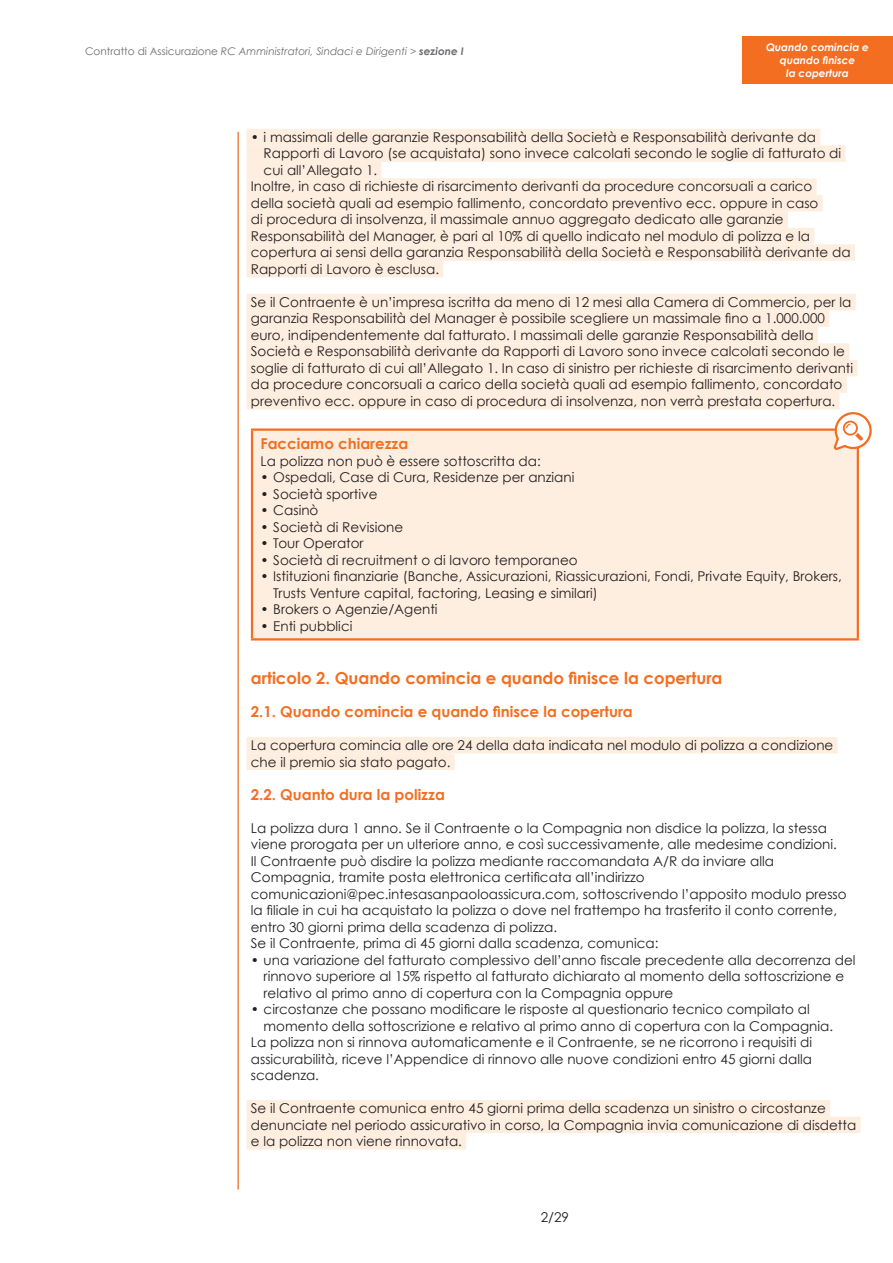
<style>
.page{position:relative;width:893px;height:1263px;background:#fff}
.page>*{position:absolute;margin:0;border:0;box-sizing:border-box;transform-origin:0 0}
.t1{font:700 16.5px "Century Gothic";color:#f36e21}
.t2{font:700 15px "Century Gothic";color:#f36e21}
.t3{font:13.5px/16.5px "Century Gothic";color:#231f20}
.t4{font:italic 10.5px "Century Gothic";color:#6c6d70}
.t5{font:italic 700 10.5px/12.6px "Century Gothic";color:#fff;text-align:center}
.s1{font-style:normal}
.s2{font-weight:700}
</style>
<div class="page">
<hr style="left:237px;top:132px;width:2px;height:1057px;background:#f36e21">
<div style="left:742px;top:36px;width:151px;height:48px;background:#f36e21"></div>
<div style="left:247px;top:129px;width:573px;height:16px;background:#feeee0"></div>
<div style="left:247px;top:145px;width:598px;height:17px;background:#feeee0"></div>
<div style="left:247px;top:162px;width:134px;height:16px;background:#feeee0"></div>
<div style="left:247px;top:178px;width:570px;height:17px;background:#feeee0"></div>
<div style="left:247px;top:195px;width:576px;height:16px;background:#feeee0"></div>
<div style="left:247px;top:211px;width:541px;height:17px;background:#feeee0"></div>
<div style="left:247px;top:228px;width:567px;height:16px;background:#feeee0"></div>
<div style="left:247px;top:244px;width:608px;height:17px;background:#feeee0"></div>
<div style="left:247px;top:261px;width:196px;height:16px;background:#feeee0"></div>
<div style="left:247px;top:294px;width:609px;height:16px;background:#feeee0"></div>
<div style="left:247px;top:310px;width:582px;height:17px;background:#feeee0"></div>
<div style="left:247px;top:327px;width:571px;height:16px;background:#feeee0"></div>
<div style="left:247px;top:343px;width:602px;height:17px;background:#feeee0"></div>
<div style="left:247px;top:360px;width:610px;height:16px;background:#feeee0"></div>
<div style="left:247px;top:376px;width:600px;height:17px;background:#feeee0"></div>
<div style="left:247px;top:393px;width:592px;height:16px;background:#feeee0"></div>
<div style="left:247px;top:737px;width:591px;height:16px;background:#feeee0"></div>
<div style="left:247px;top:753px;width:208px;height:17px;background:#feeee0"></div>
<div style="left:247px;top:1100px;width:583px;height:16px;background:#feeee0"></div>
<div style="left:247px;top:1116px;width:614px;height:17px;background:#feeee0"></div>
<div style="left:247px;top:1133px;width:219px;height:16px;background:#feeee0"></div>
<div style="left:252px;top:430px;width:606px;height:209px;background:#feeee0"></div>
<hr style="left:251px;top:428px;width:608px;height:3px;background:#f36e21">
<hr style="left:251px;top:431px;width:2px;height:207px;background:#f36e21">
<hr style="left:857px;top:431px;width:2px;height:207px;background:#f36e21">
<hr style="left:251px;top:638px;width:608px;height:2px;background:#f36e21">
<svg style="left:834px;top:412px;width:38px;height:38px"></svg>
<p class="t4" style="left:85px;top:44px;width:380px"><span class="s1">Contratto di Assicurazione</span> RC Amministratori, Sindaci e Dirigenti &gt; <span class="s2">sezione I</span></p>
<p class="t5" style="left:766px;top:41px;width:104px">Quando comincia e quando finisce<br>la copertura</p>
<p class="t3" style="left:251px;top:129px;width:567px">• i massimali delle garanzie Responsabilità della Società e Responsabilità derivante da</p>
<p class="t3" style="left:264px;top:145px;width:579px">Rapporti di Lavoro (se acquistata) sono invece calcolati secondo le soglie di fatturato di</p>
<p class="t3" style="left:264px;top:162px;width:115px">cui all’Allegato 1.</p>
<p class="t3" style="left:251px;top:178px;width:563px">Inoltre, in caso di richieste di risarcimento derivanti da procedure concorsuali a carico</p>
<p class="t3" style="left:251px;top:195px;width:569px">della società quali ad esempio fallimento, concordato preventivo ecc. oppure in caso</p>
<p class="t3" style="left:251px;top:211px;width:534px">di procedura di insolvenza, il massimale annuo aggregato dedicato alle garanzie</p>
<p class="t3" style="left:251px;top:228px;width:561px">Responsabilità del Manager, è pari al 10% di quello indicato nel modulo di polizza e la</p>
<p class="t3" style="left:251px;top:244px;width:601px">copertura ai sensi della garanzia Responsabilità della Società e Responsabilità derivante da</p>
<p class="t3" style="left:251px;top:261px;width:190px">Rapporti di Lavoro è esclusa.</p>
<p class="t3" style="left:251px;top:294px;width:604px">Se il Contraente è un’impresa iscritta da meno di 12 mesi alla Camera di Commercio, per la garanzia Responsabilità del Manager è possibile scegliere un massimale fino a 1.000.000 euro, indipendentemente dal fatturato. I massimali delle garanzie Responsabilità della Società e Responsabilità derivante da Rapporti di Lavoro sono invece calcolati secondo le soglie di fatturato di cui all’Allegato 1. In caso di sinistro per richieste di risarcimento derivanti da procedure concorsuali a carico della società quali ad esempio fallimento, concordato preventivo ecc. oppure in caso di procedura di insolvenza, non verrà prestata copertura.</p>
<p class="t2" style="left:260px;top:434px;width:149px">Facciamo chiarezza</p>
<p class="t3" style="left:260px;top:452px;width:282px">La polizza non può è essere sottoscritta da:</p>
<p class="t3" style="left:260px;top:469px;width:315px">• Ospedali, Case di Cura, Residenze per anziani</p>
<p class="t3" style="left:260px;top:485px;width:118px">• Società sportive</p>
<p class="t3" style="left:260px;top:502px;width:59px">• Casinò</p>
<p class="t3" style="left:260px;top:518px;width:144px">• Società di Revisione</p>
<p class="t3" style="left:260px;top:535px;width:105px">• Tour Operator</p>
<p class="t3" style="left:260px;top:551px;width:319px">• Società di recruitment o di lavoro temporaneo</p>
<p class="t3" style="left:273px;top:568px;width:570px;text-indent:-13px">• Istituzioni finanziarie (Banche, Assicurazioni, Riassicurazioni, Fondi, Private Equity, Brokers,<br>Trusts Venture capital, factoring, Leasing e similari)</p>
<p class="t3" style="left:260px;top:601px;width:179px">• Brokers o Agenzie/Agenti</p>
<p class="t3" style="left:260px;top:617px;width:93px">• Enti pubblici</p>
<p class="t1" style="left:251px;top:668px;width:473px">articolo 2. Quando comincia e quando finisce la copertura</p>
<p class="t2" style="left:251px;top:702px;width:383px">2.1. Quando comincia e quando finisce la copertura</p>
<p class="t3" style="left:251px;top:737px;width:584px">La copertura comincia alle ore 24 della data indicata nel modulo di polizza a condizione che il premio sia stato pagato.</p>
<p class="t2" style="left:251px;top:785px;width:196px">2.2. Quanto dura la polizza</p>
<p class="t3" style="left:251px;top:819px;width:597px">La polizza dura 1 anno. Se il Contraente o la Compagnia non disdice la polizza, la stessa viene prorogata per un ulteriore anno, e così successivamente, alle medesime condizioni.<br>Il Contraente può disdire la polizza mediante raccomandata A/R da inviare alla Compagnia, tramite posta elettronica certificata all’indirizzo comunicazioni@pec.intesasanpaoloassicura.com, sottoscrivendo l’apposito modulo presso la filiale in cui ha acquistato la polizza o dove nel frattempo ha trasferito il conto corrente, entro 30 giorni prima della scadenza di polizza.<br>Se il Contraente, prima di 45 giorni dalla scadenza, comunica:</p>
<p class="t3" style="left:264px;top:951px;width:593px;text-indent:-13px">• una variazione del fatturato complessivo dell’anno fiscale precedente alla decorrenza del rinnovo superiore al 15% rispetto al fatturato dichiarato al momento della sottoscrizione e relativo al primo anno di copertura con la Compagnia oppure</p>
<p class="t3" style="left:251px;top:1001px;width:560px">• circostanze che possano modificare le risposte al questionario tecnico compilato al</p>
<p class="t3" style="left:264px;top:1017px;width:571px">momento della sottoscrizione e relativo al primo anno di copertura con la Compagnia.</p>
<p class="t3" style="left:251px;top:1034px;width:563px">La polizza non si rinnova automaticamente e il Contraente, se ne ricorrono i requisiti di</p>
<p class="t3" style="left:251px;top:1050px;width:563px">assicurabilità, riceve l’Appendice di rinnovo alle nuove condizioni entro 45 giorni dalla</p>
<p class="t3" style="left:251px;top:1067px;width:70px">scadenza.</p>
<p class="t3" style="left:251px;top:1100px;width:607px">Se il Contraente comunica entro 45 giorni prima della scadenza un sinistro o circostanze denunciate nel periodo assicurativo in corso, la Compagnia invia comunicazione di disdetta e la polizza non viene rinnovata.</p>
<p class="t3" style="left:541px;top:1209px;width:30px">2/29</p>
</div>
